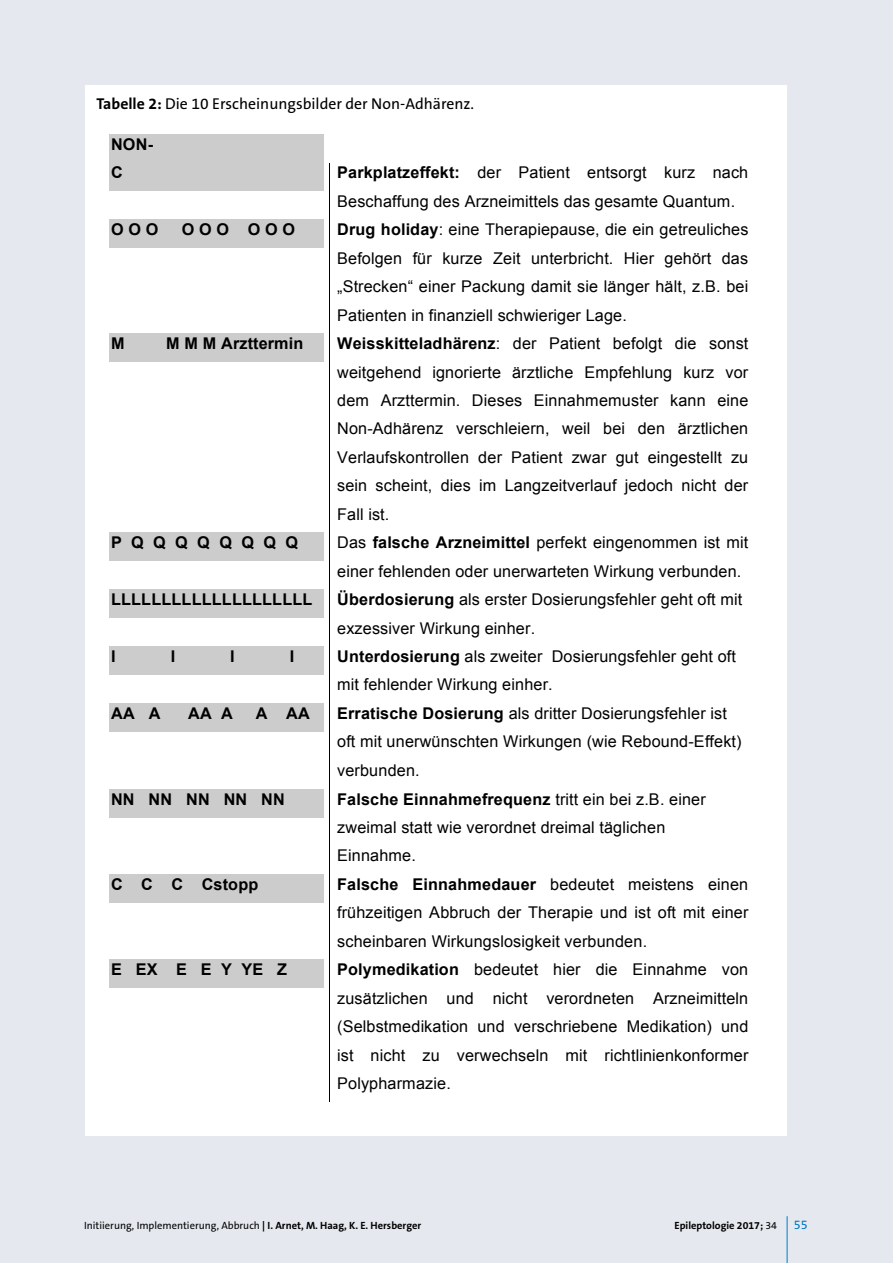
<style>
.page{position:relative;width:893px;height:1263px;background:#e5e9ef}
.page>*{position:absolute;margin:0;border:0;box-sizing:border-box;transform-origin:0 0}
.t1{font:16.2px/28.5px "Arial";letter-spacing:.01em;color:#000}
.t2{font:700 16.2px/28.5px "Arial";letter-spacing:.01em;color:#000}
.t3{font:15.75px "The Sans B W5 Plain";color:#000}
.t4{font:12.75px "The Sans B W5 Plain";color:#007bc2}
.t5{font:10.5px "The Sans B W5 Plain";color:#000}
.t6{font:700 10.5px "The Sans B W7";color:#000}
.s1{font-family:"The Sans B W7";font-weight:700}
.s2{font-weight:700}
.s3{font-family:"The Sans B W5 Plain";font-weight:400}
</style>
<div class="page">
<hr style="left:787px;top:1216px;width:1px;height:47px;background:#007bc2">
<div style="left:85px;top:85px;width:702px;height:1050px;background:#fff"></div>
<div style="left:109px;top:134px;width:214px;height:29px;background:#ccc"></div>
<div style="left:109px;top:163px;width:214px;height:28px;background:#ccc"></div>
<hr style="left:329px;top:163px;width:1px;height:56px;background:#000">
<div style="left:109px;top:219px;width:214px;height:29px;background:#ccc"></div>
<hr style="left:329px;top:219px;width:1px;height:115px;background:#000">
<div style="left:109px;top:334px;width:214px;height:28px;background:#ccc"></div>
<hr style="left:329px;top:334px;width:1px;height:199px;background:#000">
<div style="left:109px;top:533px;width:214px;height:28px;background:#ccc"></div>
<hr style="left:329px;top:533px;width:1px;height:57px;background:#000">
<div style="left:109px;top:590px;width:214px;height:28px;background:#ccc"></div>
<hr style="left:329px;top:590px;width:1px;height:56px;background:#000">
<div style="left:109px;top:646px;width:214px;height:29px;background:#ccc"></div>
<hr style="left:329px;top:646px;width:1px;height:57px;background:#000">
<div style="left:109px;top:703px;width:214px;height:29px;background:#ccc"></div>
<hr style="left:329px;top:703px;width:1px;height:86px;background:#000">
<div style="left:109px;top:789px;width:214px;height:28px;background:#ccc"></div>
<hr style="left:329px;top:789px;width:1px;height:85px;background:#000">
<div style="left:109px;top:874px;width:214px;height:29px;background:#ccc"></div>
<hr style="left:329px;top:874px;width:1px;height:86px;background:#000">
<div style="left:109px;top:960px;width:214px;height:28px;background:#ccc"></div>
<hr style="left:329px;top:960px;width:1px;height:142px;background:#000">
<p class="t3" style="left:96px;top:94px;width:379px"><span class="s1">Tabelle 2:</span> Die 10 Erscheinungsbilder der Non-Adhärenz.</p>
<p class="t2" style="left:111px;top:130px;width:44px">NON-<br>C</p>
<p class="t1" style="left:337px;top:158px;width:413px"><span class="s2">Parkplatzeffekt:</span> der Patient entsorgt kurz nach<br>Beschaffung des Arzneimittels das gesamte Quantum.</p>
<p class="t2" style="left:111px;top:215px;width:49px">O O O</p>
<p class="t2" style="left:182px;top:215px;width:115px">O O O O O O</p>
<p class="t1" style="left:337px;top:215px;width:413px;text-align:justify"><span class="s2">Drug holiday</span>: eine Therapiepause, die ein getreuliches Befolgen für kurze Zeit unterbricht. Hier gehört das „Strecken“ einer Packung damit sie länger hält, z.B. bei Patienten in finanziell schwieriger Lage.</p>
<p class="t2" style="left:111px;top:330px;width:15px">M</p>
<p class="t2" style="left:166px;top:330px;width:139px">M M M Arzttermin</p>
<p class="t1" style="left:337px;top:329px;width:413px;text-align:justify"><span class="s2">Weisskitteladhärenz</span>: der Patient befolgt die sonst weitgehend ignorierte ärztliche Empfehlung kurz vor dem Arzttermin. Dieses Einnahmemuster kann eine Non-Adhärenz verschleiern, weil bei den ärztlichen Verlaufskontrollen der Patient zwar gut eingestellt zu sein scheint, dies im Langzeitverlauf jedoch nicht der Fall ist.</p>
<p class="t2" style="left:111px;top:529px;width:188px">P Q Q Q Q Q Q Q Q</p>
<p class="t1" style="left:337px;top:528px;width:413px">Das <span class="s2">falsche Arzneimittel</span> perfekt eingenommen ist mit einer fehlenden oder unerwarteten Wirkung verbunden.</p>
<p class="t2" style="left:111px;top:586px;width:203px">LLLLLLLLLLLLLLLLLLLL</p>
<p class="t1" style="left:337px;top:585px;width:407px"><span class="s2">Überdosierung</span> als erster Dosierungsfehler geht oft mit exzessiver Wirkung einher.</p>
<p class="t2" style="left:111px;top:642px;width:6px">I</p>
<p class="t2" style="left:171px;top:642px;width:6px">I</p>
<p class="t2" style="left:230px;top:642px;width:6px">I</p>
<p class="t2" style="left:290px;top:642px;width:6px">I</p>
<p class="t1" style="left:337px;top:642px;width:400px"><span class="s2">Unterdosierung</span> als zweiter Dosierungsfehler geht oft mit fehlender Wirkung einher.</p>
<p class="t2" style="left:111px;top:699px;width:51px">AA A</p>
<p class="t2" style="left:188px;top:699px;width:46px">AA A</p>
<p class="t2" style="left:256px;top:699px;width:55px">A AA</p>
<p class="t1" style="left:337px;top:699px;width:406px"><span class="s2">Erratische Dosierung</span> als dritter Dosierungsfehler ist oft mit unerwünschten Wirkungen (wie Rebound-Effekt) verbunden.</p>
<p class="t2" style="left:111px;top:785px;width:175px">NN NN NN NN NN</p>
<p class="t1" style="left:337px;top:785px;width:370px"><span class="s2">Falsche Einnahmefrequenz</span> tritt ein bei z.B. einer zweimal statt wie verordnet dreimal täglichen<br>Einnahme.</p>
<p class="t2" style="left:111px;top:870px;width:149px">C C C Cstopp</p>
<p class="t1" style="left:337px;top:870px;width:413px;text-align:justify"><span class="s2">Falsche Einnahmedauer</span> bedeutet meistens einen frühzeitigen Abbruch der Therapie und ist oft mit einer scheinbaren Wirkungslosigkeit verbunden.</p>
<p class="t2" style="left:111px;top:956px;width:177px">E EX E E Y YE Z</p>
<p class="t1" style="left:337px;top:955px;width:413px;text-align:justify"><span class="s2">Polymedikation</span> bedeutet hier die Einnahme von zusätzlichen und nicht verordneten Arzneimitteln (Selbstmedikation und verschriebene Medikation) und ist nicht zu verwechseln mit richtlinienkonformer Polypharmazie.</p>
<p class="t5" style="left:84px;top:1219px;width:339px">Initiierung, Implementierung, Abbruch <span class="s1">| I. Arnet, M. Haag, K. E. Hersberger</span></p>
<p class="t6" style="left:674px;top:1218px;width:104px">Epileptologie 2017; <span class="s3">34</span></p>
<p class="t4" style="left:794px;top:1216px;width:16px">55</p>
</div>
